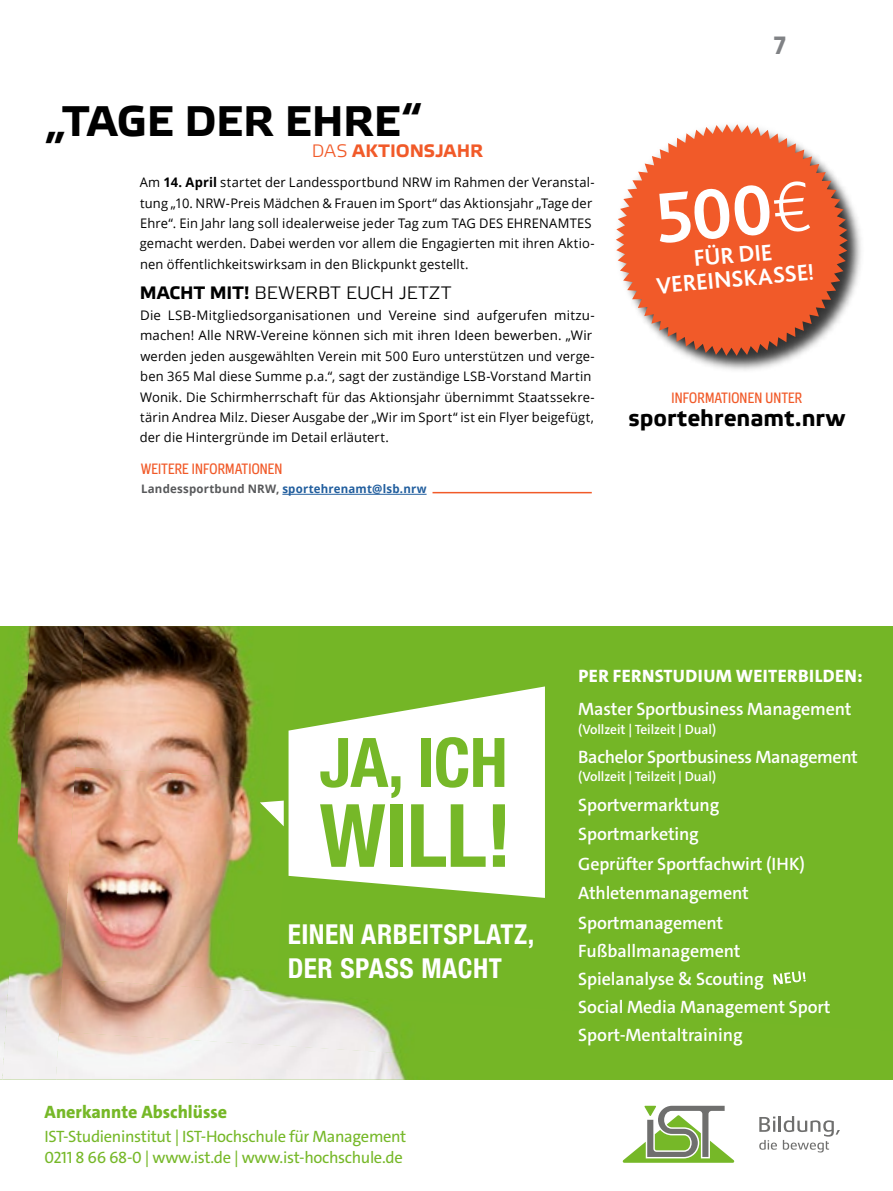
<style>
.page{position:relative;width:893px;height:1191px;background:#fff}
.page>*{position:absolute;margin:0;border:0;box-sizing:border-box;transform-origin:0 0}
.t1{font:700 condensed 87.45px "Helvetica Neue";color:#76b828}
.t2{font:700 74.25px "Bliss Pro";color:#fff}
.t3{font:700 condensed 68.4px "Helvetica Neue";color:#76b828}
.SL-news-etelka-12{font:700 42.75px "Etelka Text";letter-spacing:-.01em;color:#000}
.t4{font:700 condensed 27.3px/34.2px "Helvetica Neue";letter-spacing:.02em;color:#fff}
.t5{font:700 27px "Klavika Basic";color:#808285}
.t6{font:700 23.7px/23.7px "Bliss Pro";color:#fff;text-align:center}
.SL-news-etelka-12-2{font:700 23.25px "Etelka Text";color:#000}
.t7{font:600 18px/28.8px "The Sans C4 s";letter-spacing:-.01em;color:#fff}
.SL-news-etelka-12-3{font:300 18px "Etelka";letter-spacing:.005em;color:#000}
.t8{font:800 18px "The Sans C4 s";color:#76b828}
.SL-news-etelka-12-4{font:700 18px "Etelka Text";letter-spacing:.005em;color:#f15a29}
.t9{font:16.5px/21px "The Sans C4 s";letter-spacing:-.02em;color:#76b828}
.fliesstext{font:15px "Etelka Narrow Text";letter-spacing:.015em;color:#f15a29}
.t10{font:600 13.5px "The Sans C4 s";letter-spacing:-.005em;color:#fff}
.fliesstext-2{font:13.2px/20.4px "Open Sans";letter-spacing:.01em;color:#000}
.fliesstext-3{font:700 11.7px "Open Sans";letter-spacing:.02em;color:#215e9e}
.s1{font-family:"Etelka";font-weight:300}
.s2{font-weight:700}
.s3{font-family:"Etelka Text";font-weight:700}
.s4{color:#58595b}
.s5{font-weight:200}
.s6{font-weight:800}
</style>
<div class="page">
<div style="left:619px;top:128px;width:246px;height:246px;background:#000;opacity:.75"></div>
<div style="left:612px;top:120px;width:246px;height:246px;background:#000;opacity:.25"></div>
<svg style="left:616px;top:124px;width:232px;height:232px;fill:#f15a29"></svg>
<svg style="left:759px;top:1116px;width:81px;height:36px"></svg>
<svg style="left:623px;top:1105px;width:111px;height:57px"></svg>
<div style="left:729px;top:626px;width:164px;height:181px;background:#74b626"></div>
<div style="left:514px;top:626px;width:215px;height:181px;background:#74b626"></div>
<div style="left:299px;top:626px;width:215px;height:60px;background:#74b626"></div>
<img style="left:85px;top:626px;width:214px;height:141px">
<img style="left:31px;top:626px;width:54px;height:453px">
<img style="left:0;top:626px;width:31px;height:453px">
<div style="left:717px;top:807px;width:176px;height:171px;background:#74b626"></div>
<div style="left:503px;top:794px;width:214px;height:184px;background:#74b626"></div>
<div style="left:290px;top:898px;width:213px;height:80px;background:#74b626"></div>
<img style="left:62px;top:767px;width:228px;height:211px">
<img style="left:59px;top:978px;width:834px;height:101px">
<img style="left:56px;top:1031px;width:769px;height:48px">
<svg style="left:289px;top:686px;width:256px;height:212px"></svg>
<svg style="left:260px;top:800px;width:24px;height:26px"></svg>
<svg style="left:773px;top:971px;width:33px;height:13px"></svg>
<hr style="left:282px;top:494px;width:145px;height:1px;background:#215e9e">
<hr style="left:432px;top:492px;width:160px;height:1px;background:#f15a29">
<p class="SL-news-etelka-12" style="left:45px;top:94px;width:379px">„TAGE DER EHRE“</p>
<p class="SL-news-etelka-12-4" style="left:312px;top:139px;width:173px"><span class="s1">DAS</span> AKTIONSJAHR</p>
<p class="fliesstext-2" style="left:140px;top:172px;width:456px">Am <span class="s2">14. April</span> startet der Landessportbund NRW im Rahmen der Veranstal&shy;tung „10. NRW-Preis Mädchen &amp; Frauen im Sport“ das Aktionsjahr „Tage der Ehre“. Ein Jahr lang soll idealerweise jeder Tag zum TAG DES EHRENAMTES gemacht werden. Dabei werden vor allem die Engagierten mit ihren Aktio&shy;nen öffentlichkeitswirksam in den Blickpunkt gestellt.</p>
<p class="SL-news-etelka-12-3" style="left:140px;top:282px;width:313px"><span class="s3">MACHT MIT!</span> BEWERBT EUCH JETZT</p>
<p class="fliesstext-2" style="left:140px;top:304px;width:456px">Die LSB-Mitgliedsorganisationen und Vereine sind aufgerufen mitzu&shy;machen! Alle NRW-Vereine können sich mit ihren Ideen bewerben. „Wir werden jeden ausgewählten Verein mit 500 Euro unterstützen und verge&shy;ben 365 Mal diese Summe p.a.“, sagt der zuständige LSB-Vorstand Martin Wonik. Die Schirmherrschaft für das Aktionsjahr übernimmt Staatssekre&shy;tärin Andrea Milz. Dieser Ausgabe der „Wir im Sport“ ist ein Flyer beigefügt, der die Hintergründe im Detail erläutert.</p>
<p class="fliesstext" style="left:141px;top:461px;width:143px">WEITERE INFORMATIONEN</p>
<p class="fliesstext-3" style="left:141px;top:481px;width:287px"><span class="s4">Landessportbund NRW,</span> sportehrenamt@lsb.nrw</p>
<h3 class="t5" style="left:774px;top:26px;width:14px">7</h3>
<p class="t2" style="left:651px;top:173px;width:157px;rotate:-5deg">500<span class="s5">€</span></p>
<p class="t6" style="left:653px;top:250px;width:160px;rotate:-5deg">FÜR DIE<br>VEREINSKASSE!</p>
<p class="fliesstext" style="left:672px;top:389px;width:132px">INFORMATIONEN UNTER</p>
<p class="SL-news-etelka-12-2" style="left:628px;top:404px;width:218px">sportehrenamt.nrw</p>
<p class="t3" style="left:319px;top:706px;width:190px">JA, ICH</p>
<p class="t1" style="left:319px;top:763px;width:194px">WILL!</p>
<p class="t4" style="left:288px;top:915px;width:248px">EINEN ARBEITSPLATZ,<br>DER SPASS MACHT</p>
<p class="t8" style="left:45px;top:1100px;width:184px">Anerkannte Abschlüsse</p>
<p class="t9" style="left:45px;top:1126px;width:363px">IST-Studieninstitut | IST-Hochschule für Management<br>0211 8 66 68-0 | www.ist.de | www.ist-hochschule.de</p>
<p class="t7" style="left:578px;top:659px;width:286px;line-height:33.8px"><span class="s6">PER FERNSTUDIUM WEITERBILDEN:<br></span>Master Sportbusiness Management</p>
<p class="t10" style="left:578px;top:720px;width:139px">(Vollzeit | Teilzeit | Dual)</p>
<p class="t7" style="left:578px;top:742px;width:281px">Bachelor Sportbusiness Management</p>
<p class="t10" style="left:578px;top:768px;width:139px">(Vollzeit | Teilzeit | Dual)</p>
<p class="t7" style="left:578px;top:790px;width:254px">Sportvermarktung<br>Sportmarketing<br>Geprüfter Sportfachwirt (IHK)<br>Athletenmanagement<br>Sportmanagement<br>Fußballmanagement<br>Spielanalyse &amp; Scouting<br>Social Media Management Sport<br>Sport-Mentaltraining</p>
</div>
